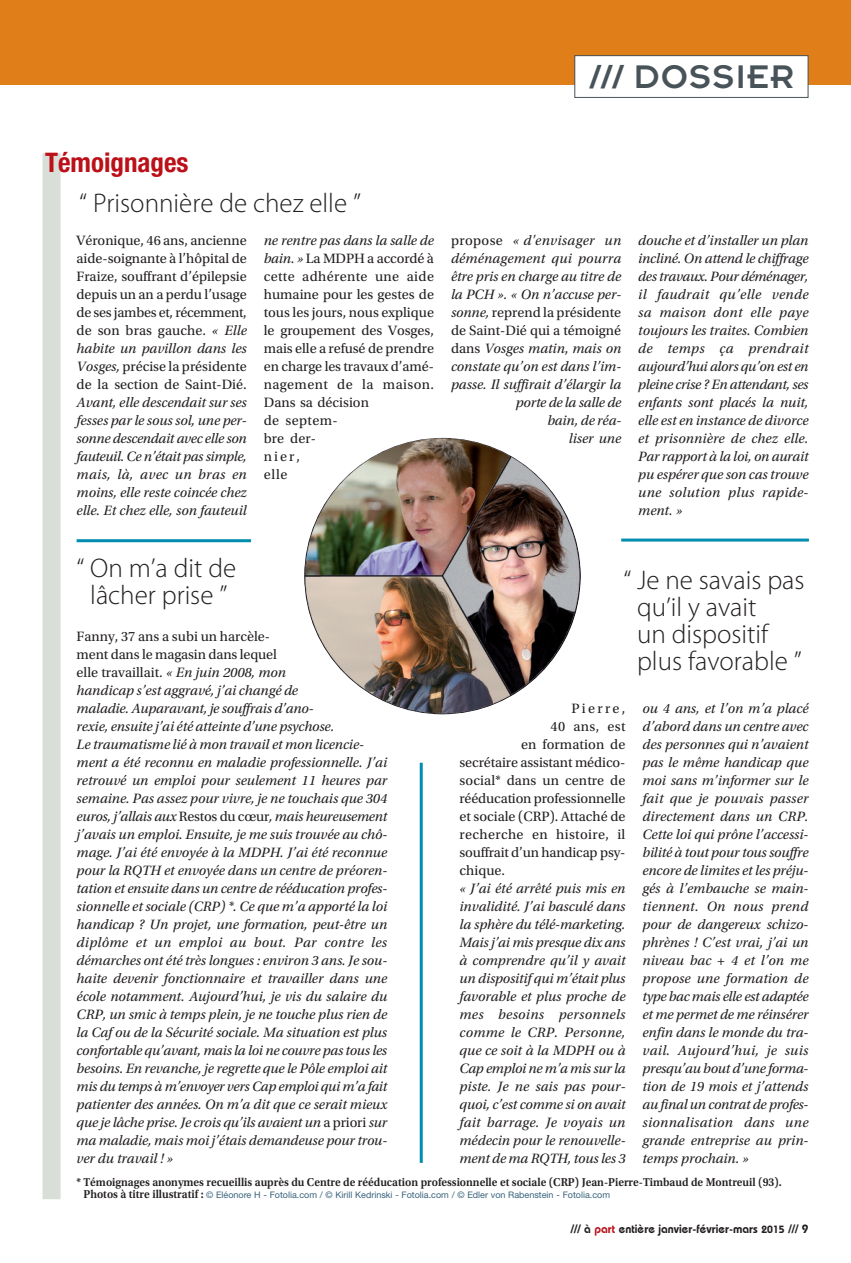
<style>
.page{position:relative;width:851px;height:1263px;background:#fff}
.page>*{position:absolute;margin:0;border:0;box-sizing:border-box;transform-origin:0 0}
.t1{font:36px "Insignia LT Std";letter-spacing:.035em;color:#475359}
.t2{font:300 27px/27px "Myriad Pro";color:#231f20}
.t3{font:700 condensed 27px "Helvetica Neue LT Std";color:#bb1018}
.t4{font:italic 14.25px/18px "Utopia Std";color:#231f20;text-align:justify}
.t5{font:14.25px/18px "Utopia Std";color:#231f20;text-align:justify}
.t6{font:14.25px "Utopia Std";letter-spacing:.025em;color:#231f20}
.t7{font:600 12px "Utopia Std";color:#231f20;scale:.94 1}
.t8{font:600 12px "Bauhaus Std";color:#231f20}
.t9{font:9px "Helvetica Neue LT Std";color:#37627b}
.s1{font-style:italic}
.s2{font-style:normal}
.s3{font-family:"Utopia Std";font-weight:600;font-size:12px;color:#231f20}
.s4{color:#bb1018}
.s5{font-size:10.5px}
</style>
<div class="page">
<div style="left:0;top:0;width:850px;height:85px;background:#e07f1a"></div>
<div style="left:575px;top:56px;width:232px;height:41px;background:#fff"></div>
<div style="left:574px;top:55px;width:234px;height:43px;border:1px solid #475359"></div>
<div style="left:43px;top:153px;width:18px;height:1046px;background:#d9ded8"></div>
<hr style="left:77px;top:539px;width:174px;height:3px;background:#008db0">
<hr style="left:419px;top:763px;width:3px;height:400px;background:#008db0">
<img style="left:304px;top:438px;width:276px;height:276px;border-radius:50%">
<hr style="left:621px;top:539px;width:187px;height:3px;background:#008db0">
<h2 class="t3" style="left:45px;top:153px;width:145px">Témoignages</h2>
<h2 class="t2" style="left:79px;top:192px;width:283px">“ Prisonnière de chez elle ”</h2>
<h1 class="t1" style="left:589px;top:66px;width:206px">/// DOSSIER</h1>
<p class="t5" style="left:77px;top:233px;width:172px">Véronique, 46 ans, ancienne aide-soignante à l’hôpital de Fraize, souffrant d’épilepsie depuis un an a perdu l’usage de ses jambes et, récemment, de son bras gauche. <span class="s1">« Elle habite un pavillon dans les Vosges,</span> précise la présidente de la section de Saint-Dié.</p>
<p class="t4" style="left:77px;top:395px;width:172px">Avant, elle descendait sur ses fesses par le sous sol, une per&shy;sonne descendait avec elle son fauteuil. Ce n’était pas simple, mais, là, avec un bras en moins, elle reste coincée chez elle. Et chez elle, son fauteuil</p>
<p class="t5" style="left:264px;top:233px;width:172px;text-align:left"><span class="s1">ne rentre pas dans la salle de bain. »</span> La MDPH a accordé à cette adhérente une aide humaine pour les gestes de tous les jours, nous explique le groupement des Vosges, mais elle a refusé de prendre en charge les travaux d’amé&shy;nagement de la maison.<br>Dans sa décision<br>de septem-<br>bre der-<br>nier,<br>elle</p>
<p class="t4" style="left:451px;top:233px;width:172px;text-align:right"><span class="s2">propose</span> « d'envisager un déménagement qui pourra être pris en charge au titre de la PCH ». « On n’accuse per&shy;sonne, <span class="s2">reprend la présidente de Saint-Dié qui a témoigné dans</span> Vosges matin<span class="s2">,</span> mais on constate qu’on est dans l’im&shy;passe. Il suffirait d’élargir la porte de la salle de<br>bain, de réa-<br>liser une</p>
<p class="t4" style="left:638px;top:233px;width:172px">douche et d’installer un plan incliné. On attend le chiffrage des travaux. Pour déménager, il faudrait qu’elle vende sa maison dont elle paye toujours les traites. Combien de temps ça prendrait aujourd’hui alors qu’on est en pleine crise ? En attendant, ses enfants sont placés la nuit, elle est en instance de divorce et prisonnière de chez elle.<br>Par rapport à la loi, on aurait pu espérer que son cas trouve une solution plus rapide&shy;ment. »</p>
<h2 class="t2" style="left:77px;top:557px;width:161px;text-align:center">“ On m’a dit de lâcher prise ”</h2>
<p class="t4" style="left:77px;top:629px;width:312px;text-align:left"><span class="s2">Fanny, 37 ans a subi un harcèle-<br>ment dans le magasin dans lequel<br>elle travaillait.</span> « En juin 2008, mon<br>handicap s’est aggravé, j’ai changé de<br>maladie. Auparavant, je souffrais d’ano-<br>rexie, ensuite j’ai été atteinte d’une psychose.<br>Le traumatisme lié à mon travail et mon licencie&shy;ment a été reconnu en maladie professionnelle. J’ai retrouvé un emploi pour seulement 11 heures par semaine. Pas assez pour vivre, je ne touchais que 304 euros, j’allais aux <span class="s2">Restos du cœur</span>, mais heureusement j’avais un emploi. Ensuite, je me suis trouvée au chô&shy;mage. J’ai été envoyée à la MDPH. J’ai été reconnue pour la RQTH et envoyée dans un centre de préoren&shy;tation et ensuite dans un centre de rééducation profes&shy;sionnelle et sociale (CRP) *. Ce que m’a apporté la loi handicap ? Un projet, une formation, peut-être un diplôme et un emploi au bout. Par contre les démarches ont été très longues : environ 3 ans. Je sou&shy;haite devenir fonctionnaire et travailler dans une école notamment. Aujourd’hui, je vis du salaire du CRP, un smic à temps plein, je ne touche plus rien de la Caf ou de la Sécurité sociale. Ma situation est plus confortable qu’avant, mais la loi ne couvre pas tous les besoins. En revanche, je regrette que le Pôle emploi ait mis du temps à m’envoyer vers Cap emploi qui m’a fait patienter des années. On m’a dit que ce serait mieux que je lâche prise. Je crois qu’ils avaient un <span class="s2">a priori</span> sur ma maladie, mais moi j’étais demandeuse pour trou&shy;ver du travail ! »</p>
<h2 class="t2" style="left:637px;top:569px;width:169px;text-indent:-14px">“ Je ne savais pas qu’il y avait<br>un dispositif plus favorable ”</h2>
<p class="t5" style="left:571px;top:701px;width:55px">Pierre,</p>
<p class="t5" style="left:550px;top:719px;width:76px">40 ans, est</p>
<p class="t5" style="left:521px;top:737px;width:106px">en formation de</p>
<p class="t5" style="left:459px;top:755px;width:167px">secrétaire assistant médico-</p>
<p class="t5" style="left:459px;top:773px;width:167px">social* dans un centre de</p>
<p class="t5" style="left:459px;top:791px;width:167px">rééducation professionnelle</p>
<p class="t5" style="left:459px;top:809px;width:167px">et sociale (CRP). Attaché de</p>
<p class="t6" style="left:459px;top:829px;width:167px">recherche en histoire, il</p>
<p class="t5" style="left:459px;top:845px;width:167px">souffrait d’un handicap psy-</p>
<p class="t5" style="left:459px;top:863px;width:47px">chique.</p>
<p class="t4" style="left:459px;top:881px;width:167px">« J’ai été arrêté puis mis en invalidité. J’ai basculé dans la sphère du télé-marketing.<br>Maisj’ai mis presque dix ans à comprendre qu’il y avait un dispositif qui m’était plus favorable et plus proche de mes besoins personnels comme le CRP. Personne, que ce soit à la MDPH ou à Cap emploi ne m’a mis sur la piste. Je ne sais pas pour&shy;quoi, c’est comme si on avait fait barrage. Je voyais un médecin pour le renouvelle&shy;ment de ma RQTH, tous les 3</p>
<p class="t4" style="left:642px;top:701px;width:167px">ou 4 ans, et l’on m’a placé d’abord dans un centre avec des personnes qui n’avaient pas le même handicap que moi sans m’informer sur le fait que je pouvais passer directement dans un CRP.<br>Cette loi qui prône l’accessi&shy;bilité à tout pour tous souffre encore de limites et les préju&shy;gés à l’embauche se main&shy;tiennent. On nous prend pour de dangereux schizo&shy;phrènes ! C’est vrai, j’ai un niveau bac + 4 et l’on me propose une formation de type bac mais elle est adaptée et me permet de me réinsérer enfin dans le monde du tra&shy;vail. Aujourd’hui, je suis presqu’au bout d’une forma&shy;tion de 19 mois et j’attends au final un contrat de profes&shy;sionnalisation dans une grande entreprise au prin&shy;temps prochain. »</p>
<p class="t7" style="left:77px;top:1178px;width:751px">* Témoignages anonymes recueillis auprès du Centre de rééducation professionnelle et sociale (CRP) Jean-Pierre-Timbaud de Montreuil (93).</p>
<p class="t9" style="left:83px;top:1192px;width:528px"><span class="s3">Photos à titre illustratif :</span> © Eléonore H - Fotolia.com / © Kirill Kedrinski - Fotolia.com / © Edler von Rabenstein - Fotolia.com</p>
<p class="t8" style="left:571px;top:1225px;width:239px">/// à <span class="s4">part</span> entière janvier-février-mars <span class="s5">2015</span> /// 9</p>
</div>
